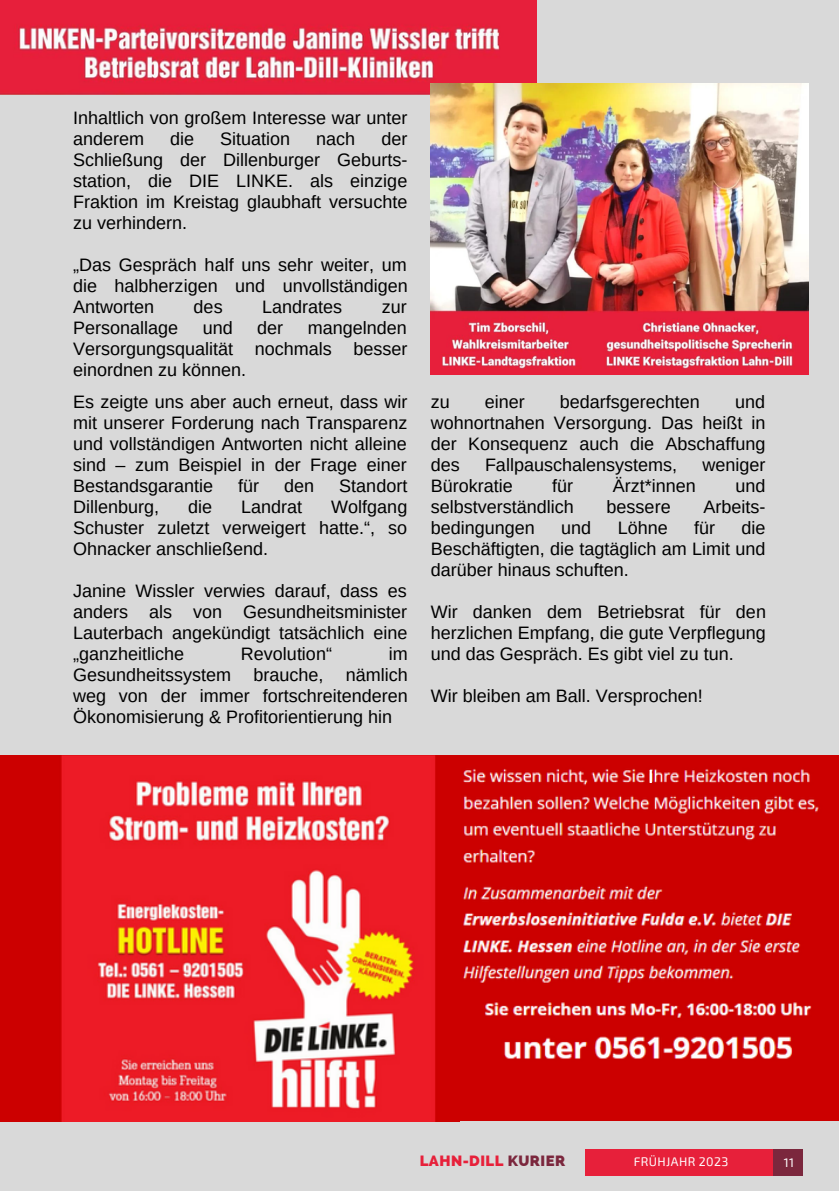
<style>
.page{position:relative;width:839px;height:1191px;background:#fff}
.page>*{position:absolute;margin:0;border:0;box-sizing:border-box;transform-origin:0 0}
.t1{font:18px/21px "Arimo";color:#000;text-align:justify}
.t2{font:800 14.8px "Raleway";letter-spacing:.03em;color:#e7203a}
.t3{font:12.4px "Exo 2";letter-spacing:.03em;color:#fff}
.s1{color:#7b273d}
</style>
<div class="page">
<div style="left:0;top:0;width:838px;height:1191px;background:#d9d9d9"></div>
<div style="left:772px;top:1149px;width:30px;height:27px;background:#7b273d"></div>
<div style="left:585px;top:1149px;width:188px;height:27px;background:#e7203a"></div>
<img style="left:0;top:0;width:536px;height:94px">
<img style="left:430px;top:84px;width:378px;height:291px">
<img style="left:0;top:756px;width:459px;height:366px">
<img style="left:450px;top:756px;width:388px;height:321px">
<div style="left:459px;top:1062px;width:379px;height:59px;background:#c00"></div>
<svg style="left:649px;top:771px;width:3px;height:12px"></svg>
<p class="t1" style="left:73px;top:107px;width:336px">Inhaltlich von großem Interesse war unter anderem</p>
<p class="t1" style="left:73px;top:128px;width:336px;text-indent:308px">der Schließung der Dillenburger Geburts&shy;station, die DIE LINKE. als einzige Fraktion im Kreistag glaubhaft versuchte zu verhindern.</p>
<p class="t1" style="left:73px;top:254px;width:336px">„Das Gespräch half uns sehr weiter, um die halbherzigen und unvollständigen Antworten</p>
<p class="t1" style="left:170px;top:128px;width:26px">die</p>
<p class="t1" style="left:220px;top:128px;width:71px">Situation</p>
<p class="t1" style="left:316px;top:128px;width:41px">nach</p>
<p class="t1" style="left:194px;top:296px;width:31px">des</p>
<p class="t1" style="left:262px;top:296px;width:82px">Landrates</p>
<p class="t1" style="left:382px;top:296px;width:27px">zur</p>
<p class="t1" style="left:73px;top:317px;width:336px;text-indent:235px">mangelnden Versorgungsqualität nochmals besser einordnen zu können.</p>
<p class="t1" style="left:73px;top:391px;width:336px">Es zeigte uns aber auch erneut, dass wir mit unserer Forderung nach Transparenz und vollständigen Antworten nicht alleine sind – zum Beispiel in der Frage einer Bestandsgarantie</p>
<p class="t1" style="left:73px;top:317px;width:107px">Personallage</p>
<p class="t1" style="left:203px;top:317px;width:32px">und</p>
<p class="t1" style="left:257px;top:317px;width:28px">der</p>
<p class="t1" style="left:238px;top:475px;width:22px">für</p>
<p class="t1" style="left:284px;top:475px;width:32px">den</p>
<p class="t1" style="left:339px;top:475px;width:69px">Standort</p>
<p class="t1" style="left:73px;top:496px;width:336px;text-indent:258px">Wolfgang Schuster zuletzt verweigert hatte.“, so Ohnacker anschließend.</p>
<p class="t1" style="left:73px;top:580px;width:336px">Janine Wissler verwies darauf, dass es anders als von Gesundheitsminister Lauterbach angekündigt tatsächlich eine „ganzheitliche</p>
<p class="t1" style="left:73px;top:496px;width:88px">Dillenburg,</p>
<p class="t1" style="left:188px;top:496px;width:26px">die</p>
<p class="t1" style="left:241px;top:496px;width:63px">Landrat</p>
<p class="t1" style="left:73px;top:643px;width:336px;text-indent:316px">im Gesundheitssystem brauche, nämlich weg von der immer fortschreitenderen Ökonomisierung &amp; Profitorientierung hin</p>
<p class="t1" style="left:241px;top:643px;width:93px">Revolution“</p>
<p class="t1" style="left:430px;top:391px;width:336px;text-indent:304px">und wohnortnahen Versorgung. Das heißt in der Konsequenz auch die Abschaffung des</p>
<p class="t1" style="left:430px;top:391px;width:21px">zu</p>
<p class="t1" style="left:484px;top:391px;width:42px">einer</p>
<p class="t1" style="left:559px;top:391px;width:142px">bedarfsgerechten</p>
<p class="t1" style="left:485px;top:454px;width:194px">Fallpauschalensystems,</p>
<p class="t1" style="left:702px;top:454px;width:65px">weniger</p>
<p class="t1" style="left:430px;top:475px;width:83px">Bürokratie</p>
<p class="t1" style="left:552px;top:475px;width:22px">für</p>
<p class="t1" style="left:612px;top:475px;width:84px">Ärzt*innen</p>
<p class="t1" style="left:735px;top:475px;width:32px">und</p>
<p class="t1" style="left:430px;top:496px;width:145px">selbstverständlich</p>
<p class="t1" style="left:606px;top:496px;width:66px">bessere</p>
<p class="t1" style="left:703px;top:496px;width:63px">Arbeits-</p>
<p class="t1" style="left:430px;top:517px;width:106px">bedingungen</p>
<p class="t1" style="left:561px;top:517px;width:32px">und</p>
<p class="t1" style="left:617px;top:517px;width:52px">Löhne</p>
<p class="t1" style="left:694px;top:517px;width:22px">für</p>
<p class="t1" style="left:430px;top:517px;width:336px;text-indent:311px">die Beschäftigten, die tagtäglich am Limit und darüber hinaus schuften.</p>
<p class="t1" style="left:430px;top:601px;width:337px">Wir danken dem Betriebsrat für den herzlichen Empfang, die gute Verpflegung und das Gespräch. Es gibt viel zu tun.</p>
<p class="t1" style="left:430px;top:685px;width:273px">Wir bleiben am Ball. Versprochen!</p>
<p class="t2" style="left:420px;top:1152px;width:147px">LAHN-DILL <span class="s1">KURIER</span></p>
<p class="t3" style="left:633px;top:1154px;width:96px">FRÜHJAHR 2023</p>
<p class="t3" style="left:783px;top:1155px;width:12px">11</p>
</div>
